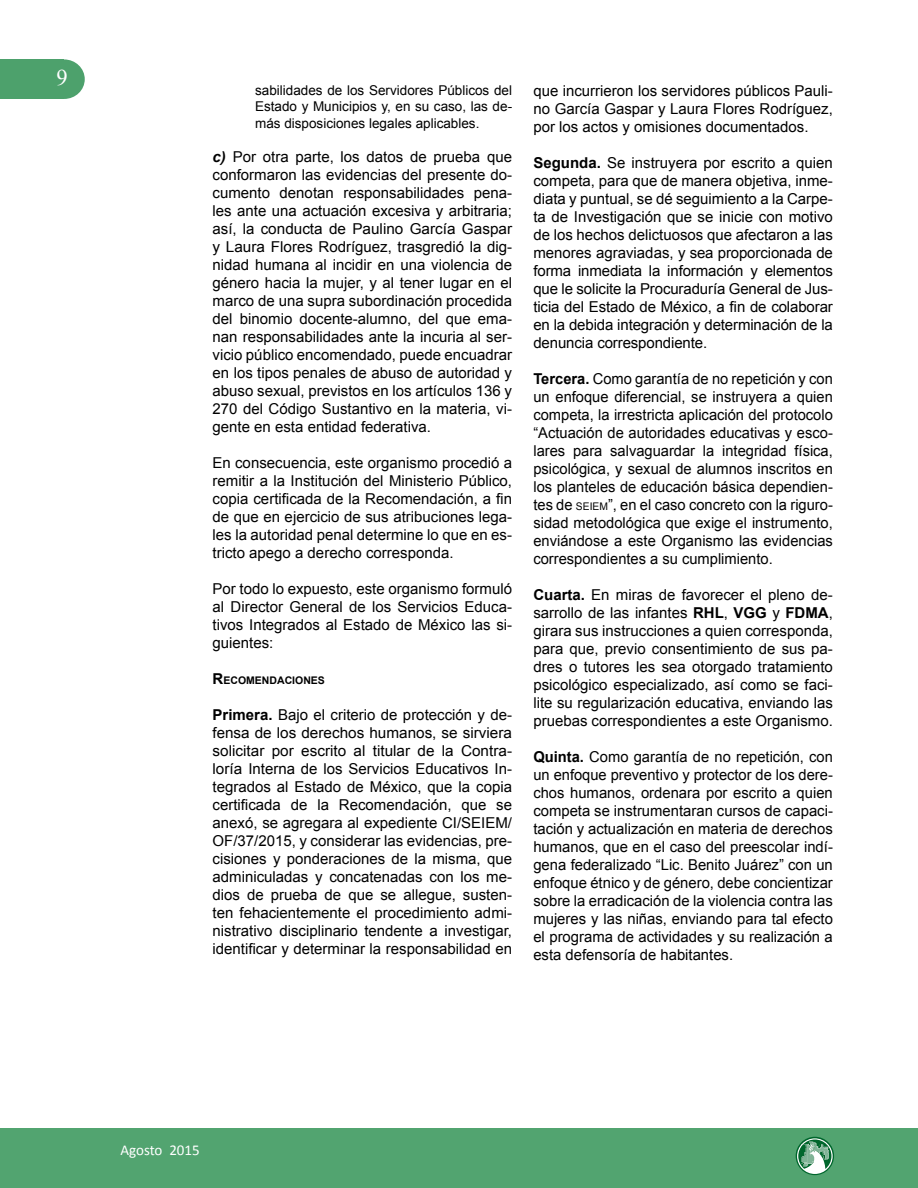
<style>
.page{position:relative;width:918px;height:1188px;background:#fff}
.page>*{position:absolute;margin:0;border:0;box-sizing:border-box;transform-origin:0 0}
.t1{font:22.5px "Times New Roman";color:#fff}
.t2{font:15px/18px "Arial";color:#000;text-align:justify}
.t3{font:15px "Calibri";color:#fff}
.t4{font:13.5px/16.5px "Arial";color:#000;text-align:justify}
.t5{font:700 10.5px "Arial";color:#000}
.s1{font-weight:700;font-style:italic}
.s2{font-size:15px}
.s3{font-weight:700}
.s4{font-size:10.5px}
</style>
<div class="page">
<div style="left:0;top:59px;width:64px;height:40px;background:#4da16c"></div>
<div style="left:44px;top:59px;width:41px;height:40px;background:#4da16c;border-radius:50%"></div>
<div style="left:0;top:1128px;width:918px;height:60px;background:#52a470"></div>
<svg style="left:796px;top:1137px;width:38px;height:38px"></svg>
<svg style="left:797px;top:1138px;width:36px;height:36px"></svg>
<svg style="left:798px;top:1140px;width:33px;height:29px"></svg>
<h1 class="t1" style="left:57px;top:63px;width:13px">9</h1>
<p class="t4" style="left:255px;top:82px;width:259px">sabilidades de los Servidores Públicos del Estado y Municipios y, en su caso, las de&shy;más disposiciones legales aplicables.</p>
<p class="t2" style="left:213px;top:148px;width:301px"><span class="s1">c)</span> Por otra parte, los datos de prueba que conformaron las evidencias del presente do&shy;cumento denotan responsabilidades pena&shy;les ante una actuación excesiva y arbitraria; así, la conducta de Paulino García Gaspar y Laura Flores Rodríguez, trasgredió la dig&shy;nidad humana al incidir en una violencia de género hacia la mujer, y al tener lugar en el marco de una supra subordinación procedida del binomio docente-alumno, del que ema&shy;nan responsabilidades ante la incuria al ser&shy;vicio público encomendado, puede encuadrar en los tipos penales de abuso de autoridad y abuso sexual, previstos en los artículos 136 y 270 del Código Sustantivo en la materia, vi&shy;gente en esta entidad federativa.</p>
<p class="t2" style="left:213px;top:454px;width:301px">En consecuencia, este organismo procedió a remitir a la Institución del Ministerio Público, copia certificada de la Recomendación, a fin de que en ejercicio de sus atribuciones lega&shy;les la autoridad penal determine lo que en es&shy;tricto apego a derecho corresponda.</p>
<p class="t2" style="left:213px;top:580px;width:301px">Por todo lo expuesto, este organismo formuló al Director General de los Servicios Educa&shy;tivos Integrados al Estado de México las si&shy;guientes:</p>
<p class="t5" style="left:213px;top:674px;width:114px"><span class="s2">R</span>ECOMENDACIONES</p>
<p class="t2" style="left:213px;top:706px;width:301px"><span class="s3">Primera.</span> Bajo el criterio de protección y de&shy;fensa de los derechos humanos, se sirviera solicitar por escrito al titular de la Contra&shy;loría Interna de los Servicios Educativos In&shy;tegrados al Estado de México, que la copia certificada de la Recomendación, que se anexó, se agregara al expediente CI/SEIEM/ OF/37/2015, y considerar las evidencias, pre&shy;cisiones y ponderaciones de la misma, que adminiculadas y concatenadas con los me&shy;dios de prueba de que se allegue, susten&shy;ten fehacientemente el procedimiento admi&shy;nistrativo disciplinario tendente a investigar, identificar y determinar la responsabilidad en</p>
<p class="t2" style="left:533px;top:82px;width:301px">que incurrieron los servidores públicos Pauli&shy;no García Gaspar y Laura Flores Rodríguez, por los actos y omisiones documentados.</p>
<p class="t2" style="left:533px;top:154px;width:301px"><span class="s3">Segunda.</span> Se instruyera por escrito a quien competa, para que de manera objetiva, inme&shy;diata y puntual, se dé seguimiento a la Carpe&shy;ta de Investigación que se inicie con motivo de los hechos delictuosos que afectaron a las menores agraviadas, y sea proporcionada de forma inmediata la información y elementos que le solicite la Procuraduría General de Jus&shy;ticia del Estado de México, a fin de colaborar en la debida integración y determinación de la denuncia correspondiente.</p>
<p class="t2" style="left:533px;top:370px;width:301px"><span class="s3">Tercera.</span> Como garantía de no repetición y con un enfoque diferencial, se instruyera a quien competa, la irrestricta aplicación del protocolo “Actuación de autoridades educativas y esco&shy;lares para salvaguardar la integridad física, psicológica, y sexual de alumnos inscritos en los planteles de educación básica dependien&shy;tes de <span class="s4">SEIEM</span>”, en el caso concreto con la riguro&shy;sidad metodológica que exige el instrumento, enviándose a este Organismo las evidencias correspondientes a su cumplimiento.</p>
<p class="t2" style="left:533px;top:586px;width:301px"><span class="s3">Cuarta.</span> En miras de favorecer el pleno de&shy;sarrollo de las infantes <span class="s3">RHL</span>, <span class="s3">VGG</span> y <span class="s3">FDMA</span>, girara sus instrucciones a quien corresponda, para que, previo consentimiento de sus pa&shy;dres o tutores les sea otorgado tratamiento psicológico especializado, así como se faci&shy;lite su regularización educativa, enviando las pruebas correspondientes a este Organismo.</p>
<p class="t2" style="left:533px;top:748px;width:301px"><span class="s3">Quinta.</span> Como garantía de no repetición, con un enfoque preventivo y protector de los dere&shy;chos humanos, ordenara por escrito a quien competa se instrumentaran cursos de capaci&shy;tación y actualización en materia de derechos humanos, que en el caso del preescolar indí&shy;gena federalizado “Lic. Benito Juárez” con un enfoque étnico y de género, debe concientizar sobre la erradicación de la violencia contra las mujeres y las niñas, enviando para tal efecto el programa de actividades y su realización a esta defensoría de habitantes.</p>
<p class="t3" style="left:121px;top:1140px;width:81px">Agosto 2015</p>
</div>
